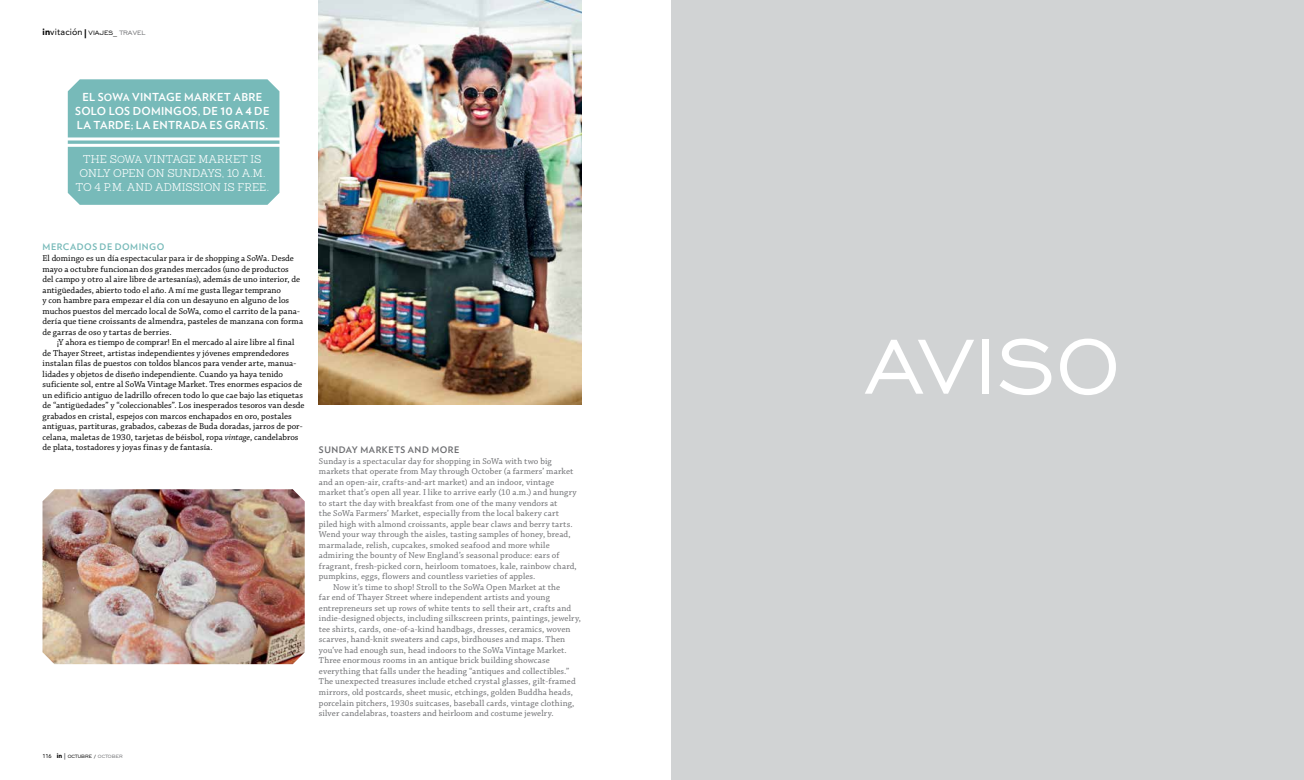
<style>
.page{position:relative;width:1304px;height:780px;background:#fff}
.page>*{position:absolute;margin:0;border:0;box-sizing:border-box;transform-origin:0 0}
.t1{font:100px "Engravers Gothic BT";color:#fff}
.t2{font:700 11px/14px "Verlag";letter-spacing:.025em;color:#fff;text-align:center}
.t3{font:300 11px/14px "Sanchez";letter-spacing:.005em;color:#fff;text-align:center}
.t4{font:9px "Chaparral Pro";letter-spacing:.01em;color:#6d6e71}
.t5{font:9px/10.5px "Chaparral Pro";color:#000}
.t6{font:9px "Avenir";letter-spacing:.02em;color:#000}
.t7{font:700 9px "Verlag";letter-spacing:.06em;color:#6d6e71}
.t8{font:700 9px "Verlag";letter-spacing:.055em;color:#77bab9}
.t9{font:6px "Engravers Gothic BT";letter-spacing:.005em;color:#000}
.s1{font-weight:900}
.s2{font-family:"Engravers Gothic BT";font-size:8px}
.s3{font-family:"Engravers Gothic BT";font-size:8px;color:#6d6e71}
.s4{font-size:10px}
.s5{font-size:13px}
.s6{font-style:italic}
.s7{font-family:"Avenir";font-size:5.7px}
.s8{font-family:"Avenir";font-weight:900;font-size:6.5px}
.s9{font-family:"Avenir";font-weight:900;font-size:6.5px;color:#6d6e71}
.s10{color:#6d6e71}
</style>
<div class="page">
<div style="left:672px;top:0;width:632px;height:780px;background:#d1d3d4"></div>
<div style="left:68px;top:79px;width:211px;height:126px;background:#77bab9"></div>
<hr style="left:65px;top:137px;width:217px;height:3px;background:#fff">
<hr style="left:65px;top:144px;width:217px;height:3px;background:#fff">
<img style="left:319px;top:0;width:262px;height:405px">
<img style="left:43px;top:489px;width:262px;height:175px">
<p class="t6" style="left:43px;top:27px;width:104px"><span class="s1">in</span>vitación <span class="s1">|</span> <span class="s2">VIAJES_</span> <span class="s3">TRAVEL</span></p>
<p class="t2" style="left:75px;top:89px;width:196px">EL S<span class="s4">O</span>W<span class="s4">A</span> VINTAGE MARKET ABRE<br>SOLO LOS DOMINGOS, DE <span class="s5">10</span> A <span class="s5">4</span> DE<br>LA TARDE; LA ENTRADA ES GRATIS.</p>
<p class="t3" style="left:76px;top:152px;width:195px">THE S<span class="s4">O</span>W<span class="s4">A</span> VINTAGE MARKET IS<br>ONLY OPEN ON SUNDAYS, 10 A.M.<br>TO 4 P.M. AND ADMISSION IS FREE.</p>
<p class="t8" style="left:43px;top:240px;width:123px">MERCADOS DE DOMINGO</p>
<p class="t5" style="left:43px;top:253px;width:262px">El domingo es un día espectacular para ir de shopping a SoWa. Desde mayo a octubre funcionan dos grandes mercados (uno de productos<br>del campo y otro al aire libre de artesanías), además de uno interior, de antigüedades, abierto todo el año. A mí me gusta llegar temprano<br>y con hambre para empezar el día con un desayuno en alguno de los muchos puestos del mercado local de SoWa, como el carrito de la pana&shy;dería que tiene croissants de almendra, pasteles de manzana con forma de garras de oso y tartas de berries.</p>
<p class="t5" style="left:43px;top:337px;width:264px;text-indent:14px">¡Y ahora es tiempo de comprar! En el mercado al aire libre al final de Thayer Street, artistas independientes y jóvenes emprendedores instalan filas de puestos con toldos blancos para vender arte, manua&shy;lidades y objetos de diseño independiente. Cuando ya haya tenido suficiente sol, entre al SoWa Vintage Market. Tres enormes espacios de un edificio antiguo de ladrillo ofrecen todo lo que cae bajo las etiquetas de “antigüedades” y “coleccionables”. Los inesperados tesoros van desde grabados en cristal, espejos con marcos enchapados en oro, postales antiguas, partituras, grabados, cabezas de Buda doradas, jarros de por&shy;celana, maletas de 1930, tarjetas de béisbol, ropa <span class="s6">vintage</span>, candelabros de plata, tostadores y joyas finas y de fantasía.</p>
<p class="t9" style="left:43px;top:752px;width:82px"><span class="s7">116</span> <span class="s8">in</span> <span class="s9">|</span> OCTUBRE / <span class="s10">OCTOBER</span></p>
<p class="t7" style="left:319px;top:443px;width:142px">SUNDAY MARKETS AND MORE</p>
<p class="t4" style="left:319px;top:456px;width:234px">Sunday is a spectacular day for shopping in SoWa with two big</p>
<p class="t4" style="left:319px;top:466px;width:256px">markets that operate from May through October (a farmers’ market</p>
<p class="t4" style="left:319px;top:477px;width:237px">and an open-air, crafts-and-art market) and an indoor, vintage</p>
<p class="t4" style="left:319px;top:487px;width:259px">market that’s open all year. I like to arrive early (10 a.m.) and hungry</p>
<p class="t4" style="left:319px;top:498px;width:240px">to start the day with breakfast from one of the many vendors at</p>
<p class="t4" style="left:319px;top:508px;width:242px">the SoWa Farmers’ Market, especially from the local bakery cart</p>
<p class="t4" style="left:319px;top:519px;width:255px">piled high with almond croissants, apple bear claws and berry tarts.</p>
<p class="t4" style="left:319px;top:529px;width:253px">Wend your way through the aisles, tasting samples of honey, bread,</p>
<p class="t4" style="left:319px;top:540px;width:232px">marmalade, relish, cupcakes, smoked seafood and more while</p>
<p class="t4" style="left:319px;top:550px;width:242px">admiring the bounty of New England’s seasonal produce: ears of</p>
<p class="t4" style="left:319px;top:561px;width:259px">fragrant, fresh-picked corn, heirloom tomatoes, kale, rainbow chard,</p>
<p class="t4" style="left:319px;top:571px;width:218px">pumpkins, eggs, flowers and countless varieties of apples.</p>
<p class="t4" style="left:333px;top:582px;width:229px">Now it’s time to shop! Stroll to the SoWa Open Market at the</p>
<p class="t4" style="left:319px;top:592px;width:233px">far end of Thayer Street where independent artists and young</p>
<p class="t4" style="left:319px;top:603px;width:254px">entrepreneurs set up rows of white tents to sell their art, crafts and</p>
<p class="t4" style="left:319px;top:613px;width:264px">indie-designed objects, including silkscreen prints, paintings, jewelry,</p>
<p class="t4" style="left:319px;top:624px;width:253px">tee shirts, cards, one-of-a-kind handbags, dresses, ceramics, woven</p>
<p class="t4" style="left:319px;top:634px;width:248px">scarves, hand-knit sweaters and caps, birdhouses and maps. Then</p>
<p class="t4" style="left:319px;top:645px;width:249px">you’ve had enough sun, head indoors to the SoWa Vintage Market.</p>
<p class="t4" style="left:319px;top:655px;width:232px">Three enormous rooms in an antique brick building showcase</p>
<p class="t4" style="left:319px;top:666px;width:252px">everything that falls under the heading “antiques and collectibles.”</p>
<p class="t4" style="left:319px;top:676px;width:258px">The unexpected treasures include etched crystal glasses, gilt-framed</p>
<p class="t4" style="left:319px;top:687px;width:255px">mirrors, old postcards, sheet music, etchings, golden Buddha heads,</p>
<p class="t4" style="left:319px;top:697px;width:257px">porcelain pitchers, 1930s suitcases, baseball cards, vintage clothing,</p>
<p class="t4" style="left:319px;top:708px;width:236px">silver candelabras, toasters and heirloom and costume jewelry.</p>
<h1 class="t1" style="left:865px;top:311px;width:256px">AVISO</h1>
</div>
